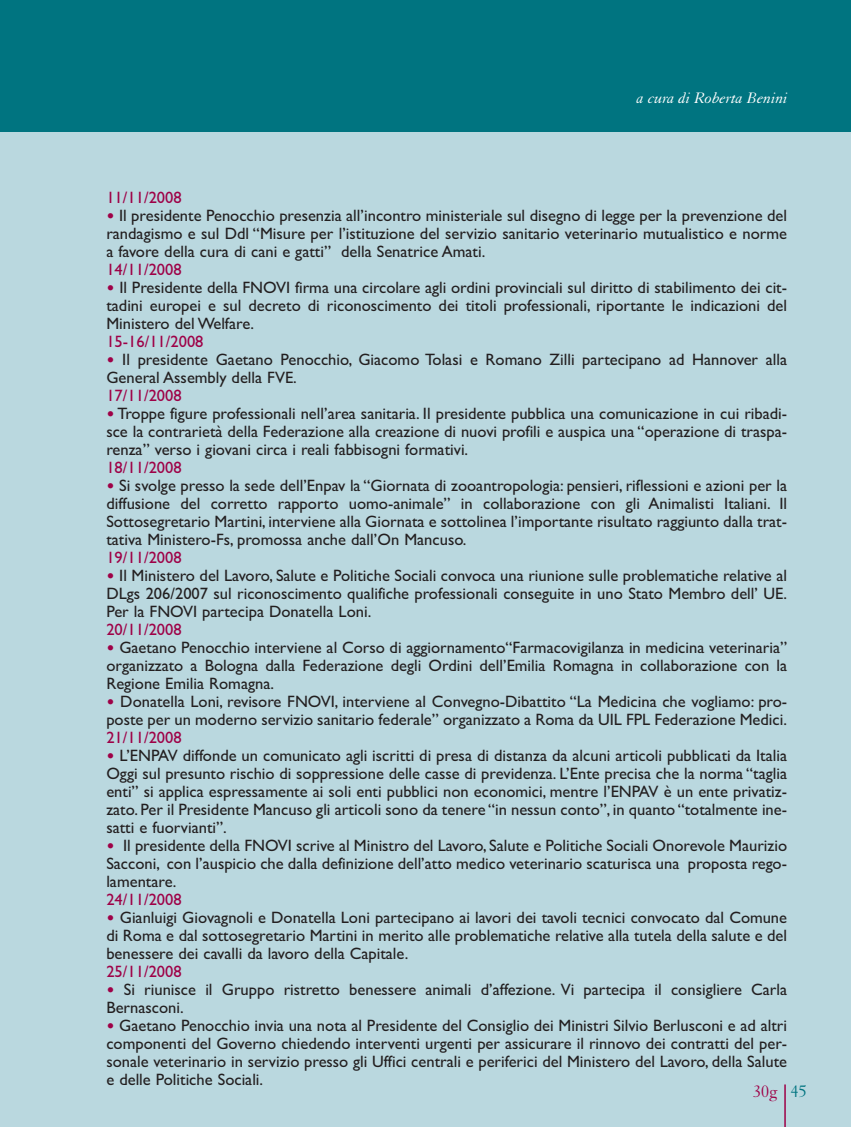
<style>
.page{position:relative;width:851px;height:1127px;background:#fff}
.page>*{position:absolute;margin:0;border:0;box-sizing:border-box;transform-origin:0 0}
.t1{font:18px "Granjon";color:#9e0147}
.t2{font:16.5px/18px "Gill Sans";color:#231f20;text-align:justify}
.t3{font:16.5px "Gill Sans";color:#9e0147}
.t4{font:italic 16.5px "Granjon";color:#fff}
.s1{font-family:"Granjon";color:#9e0147}
.s2{color:#007480}
</style>
<div class="page">
<div style="left:0;top:0;width:850px;height:1127px;background:#bad8df"></div>
<div style="left:0;top:0;width:850px;height:132px;background:#007480"></div>
<hr style="left:784px;top:1084px;width:1px;height:43px;background:#9e0147">
<p class="t4" style="left:637px;top:92px;width:152px">a cura di Roberta Benini</p>
<p class="t3" style="left:106px;top:187px;width:77px">11/11/2008</p>
<p class="t2" style="left:106px;top:206px;width:682px"><span class="s1">•</span> Il presidente Penocchio presenzia all’incontro ministeriale sul disegno di legge per la prevenzione del randagismo e sul Ddl “Misure per l’istituzione del servizio sanitario veterinario mutualistico e norme a favore della cura di cani e gatti” della Senatrice Amati.</p>
<p class="t3" style="left:106px;top:259px;width:77px">14/11/2008</p>
<p class="t2" style="left:106px;top:278px;width:682px"><span class="s1">•</span> Il Presidente della FNOVI firma una circolare agli ordini provinciali sul diritto di stabilimento dei cit&shy;tadini europei e sul decreto di riconoscimento dei titoli professionali, riportante le indicazioni del Ministero del Welfare.</p>
<p class="t3" style="left:106px;top:331px;width:99px">15-16/11/2008</p>
<p class="t2" style="left:106px;top:350px;width:682px"><span class="s1">•</span> Il presidente Gaetano Penocchio, Giacomo Tolasi e Romano Zilli partecipano ad Hannover alla<br>General Assembly della FVE.</p>
<p class="t3" style="left:106px;top:385px;width:77px">17/11/2008</p>
<p class="t2" style="left:106px;top:404px;width:682px"><span class="s1">•</span> Troppe figure professionali nell’area sanitaria. Il presidente pubblica una comunicazione in cui ribadi&shy;sce la contrarietà della Federazione alla creazione di nuovi profili e auspica una “operazione di traspa&shy;renza” verso i giovani circa i reali fabbisogni formativi.</p>
<p class="t3" style="left:106px;top:457px;width:77px">18/11/2008</p>
<p class="t2" style="left:106px;top:476px;width:682px"><span class="s1">•</span> Si svolge presso la sede dell’Enpav la “Giornata di zooantropologia: pensieri, riflessioni e azioni per la diffusione del corretto rapporto uomo-animale” in collaborazione con gli Animalisti Italiani. Il Sottosegretario Martini, interviene alla Giornata e sottolinea l’importante risultato raggiunto dalla trat&shy;tativa Ministero-Fs, promossa anche dall’On Mancuso.</p>
<p class="t3" style="left:106px;top:547px;width:77px">19/11/2008</p>
<p class="t2" style="left:106px;top:566px;width:682px"><span class="s1">•</span> Il Ministero del Lavoro, Salute e Politiche Sociali convoca una riunione sulle problematiche relative al DLgs 206/2007 sul riconoscimento qualifiche professionali conseguite in uno Stato Membro dell’ UE.<br>Per la FNOVI partecipa Donatella Loni.</p>
<p class="t3" style="left:106px;top:619px;width:77px">20/11/2008</p>
<p class="t2" style="left:106px;top:638px;width:682px"><span class="s1">•</span> Gaetano Penocchio interviene al Corso di aggiornamento“Farmacovigilanza in medicina veterinaria” organizzato a Bologna dalla Federazione degli Ordini dell’Emilia Romagna in collaborazione con la Regione Emilia Romagna.</p>
<p class="t2" style="left:106px;top:692px;width:682px"><span class="s1">•</span> Donatella Loni, revisore FNOVI, interviene al Convegno-Dibattito “La Medicina che vogliamo: pro&shy;poste per un moderno servizio sanitario federale” organizzato a Roma da UIL FPL Federazione Medici.</p>
<p class="t3" style="left:106px;top:727px;width:77px">21/11/2008</p>
<p class="t2" style="left:106px;top:746px;width:682px"><span class="s1">•</span> L’ENPAV diffonde un comunicato agli iscritti di presa di distanza da alcuni articoli pubblicati da Italia Oggi sul presunto rischio di soppressione delle casse di previdenza. L’Ente precisa che la norma “taglia enti” si applica espressamente ai soli enti pubblici non economici, mentre l’ENPAV è un ente privatiz&shy;zato. Per il Presidente Mancuso gli articoli sono da tenere “in nessun conto”, in quanto “totalmente ine&shy;satti e fuorvianti”.</p>
<p class="t2" style="left:106px;top:836px;width:682px"><span class="s1">•</span> Il presidente della FNOVI scrive al Ministro del Lavoro, Salute e Politiche Sociali Onorevole Maurizio Sacconi, con l’auspicio che dalla definizione dell’atto medico veterinario scaturisca una proposta rego&shy;lamentare.</p>
<p class="t3" style="left:106px;top:889px;width:77px">24/11/2008</p>
<p class="t2" style="left:106px;top:908px;width:682px"><span class="s1">•</span> Gianluigi Giovagnoli e Donatella Loni partecipano ai lavori dei tavoli tecnici convocato dal Comune di Roma e dal sottosegretario Martini in merito alle problematiche relative alla tutela della salute e del benessere dei cavalli da lavoro della Capitale.</p>
<p class="t3" style="left:106px;top:961px;width:77px">25/11/2008</p>
<p class="t2" style="left:106px;top:980px;width:682px"><span class="s1">•</span> Si riunisce il Gruppo ristretto benessere animali d’affezione. Vi partecipa il consigliere Carla<br>Bernasconi.</p>
<p class="t2" style="left:106px;top:1016px;width:682px"><span class="s1">•</span> Gaetano Penocchio invia una nota al Presidente del Consiglio dei Ministri Silvio Berlusconi e ad altri componenti del Governo chiedendo interventi urgenti per assicurare il rinnovo dei contratti del per&shy;sonale veterinario in servizio presso gli Uffici centrali e periferici del Ministero del Lavoro, della Salute e delle Politiche Sociali.</p>
<p class="t1" style="left:753px;top:1084px;width:55px">30g <span class="s2">45</span></p>
</div>
